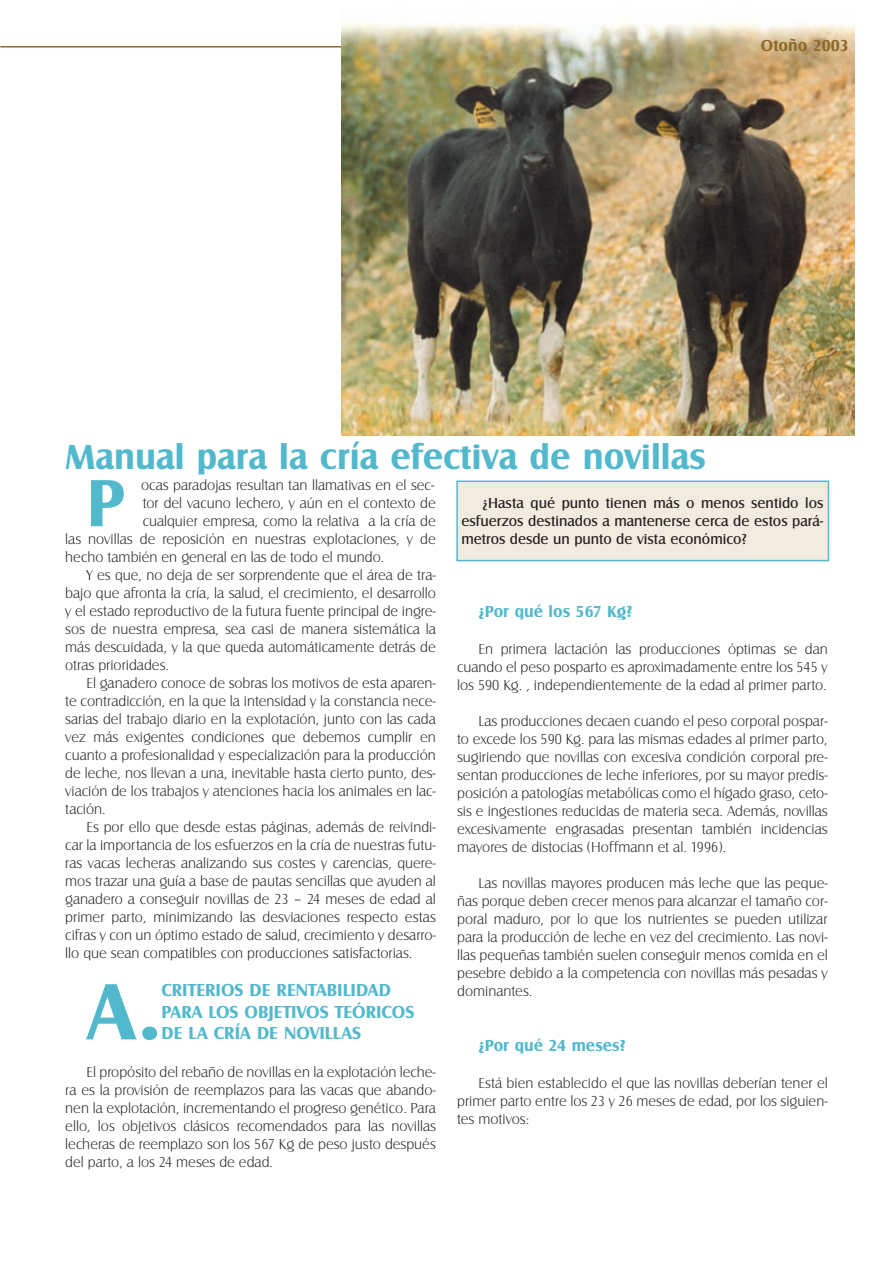
<style>
.page{position:relative;width:893px;height:1263px;background:#fff}
.page>*{position:absolute;margin:0;border:0;box-sizing:border-box;transform-origin:0 0}
.t1{font:700 82.8px "Castle T";color:#52b9cd}
.t2{font:700 69px "Castle T";color:#52b9cd}
.t3{font:700 36px "Castle T";color:#52b9cd}
.t4{font:700 18px/21.6px "Castle T";color:#52b9cd}
.t5{font:700 16.5px "Castle T";color:#52b9cd}
.t6{font:700 16.5px "Castle T";color:#906a28}
.t7{font:15px/18px "Castle T Ligh";color:#231f20;text-align:justify}
.t8{font:15px/18px "Castle T";color:#231f20;text-align:justify}
</style>
<div class="page">
<hr style="left:0;top:46px;width:503px;height:2px;background:#906a28">
<div style="left:457px;top:481px;width:371px;height:80px;background:#f2ebe0"></div>
<div style="left:456px;top:480px;width:373px;height:81px;border:2px solid #52b9cd"></div>
<img style="left:342px;top:22px;width:513px;height:413px">
<p class="t6" style="left:761px;top:36px;width:89px">Otoño 2003</p>
<h3 class="t3" style="left:65px;top:435px;width:642px">Manual para la cría efectiva de novillas</h3>
<h2 class="t2" style="left:87px;top:462px;width:39px">P</h2>
<p class="t7" style="left:141px;top:476px;width:295px">ocas paradojas resultan tan llamativas en el sec-</p>
<p class="t7" style="left:143px;top:494px;width:295px">tor del vacuno lechero, y aún en el contexto de</p>
<p class="t7" style="left:143px;top:512px;width:295px">cualquier empresa, como la relativa a la cría de</p>
<p class="t7" style="left:65px;top:530px;width:372px">las novillas de reposición en nuestras explotaciones, y de</p>
<p class="t7" style="left:65px;top:548px;width:321px">hecho también en general en las de todo el mundo.</p>
<p class="t7" style="left:87px;top:566px;width:351px">Y es que, no deja de ser sorprendente que el área de tra-</p>
<p class="t7" style="left:65px;top:584px;width:372px">bajo que afronta la cría, la salud, el crecimiento, el desarrollo</p>
<p class="t7" style="left:65px;top:602px;width:372px">y el estado reproductivo de la futura fuente principal de ingre-</p>
<p class="t7" style="left:65px;top:620px;width:372px">sos de nuestra empresa, sea casi de manera sistemática la</p>
<p class="t7" style="left:65px;top:638px;width:372px">más descuidada, y la que queda automáticamente detrás de</p>
<p class="t7" style="left:65px;top:656px;width:105px">otras prioridades.</p>
<p class="t7" style="left:87px;top:674px;width:351px">El ganadero conoce de sobras los motivos de esta aparen-</p>
<p class="t7" style="left:65px;top:692px;width:372px">te contradicción, en la que la intensidad y la constancia nece-</p>
<p class="t7" style="left:65px;top:710px;width:372px">sarias del trabajo diario en la explotación, junto con las cada</p>
<p class="t7" style="left:65px;top:728px;width:372px">vez más exigentes condiciones que debemos cumplir en</p>
<p class="t7" style="left:65px;top:746px;width:372px">cuanto a profesionalidad y especialización para la producción</p>
<p class="t7" style="left:65px;top:764px;width:372px">de leche, nos llevan a una, inevitable hasta cierto punto, des-</p>
<p class="t7" style="left:65px;top:782px;width:372px">viación de los trabajos y atenciones hacia los animales en lac-</p>
<p class="t7" style="left:65px;top:800px;width:42px">tación.</p>
<p class="t7" style="left:87px;top:818px;width:351px">Es por ello que desde estas páginas, además de reivindi-</p>
<p class="t7" style="left:65px;top:836px;width:372px">car la importancia de los esfuerzos en la cría de nuestras futu-</p>
<p class="t7" style="left:65px;top:854px;width:372px">ras vacas lecheras analizando sus costes y carencias, quere-</p>
<p class="t7" style="left:65px;top:872px;width:372px">mos trazar una guía a base de pautas sencillas que ayuden al</p>
<p class="t7" style="left:65px;top:890px;width:372px">ganadero a conseguir novillas de 23 – 24 meses de edad al</p>
<p class="t7" style="left:65px;top:908px;width:372px">primer parto, minimizando las desviaciones respecto estas</p>
<p class="t7" style="left:65px;top:926px;width:372px">cifras y con un óptimo estado de salud, crecimiento y desarro-</p>
<p class="t7" style="left:65px;top:944px;width:349px">llo que sean compatibles con producciones satisfactorias.</p>
<h1 class="t1" style="left:87px;top:962px;width:77px">A.</h1>
<p class="t4" style="left:161px;top:979px;width:254px">CRITERIOS DE RENTABILIDAD<br>PARA LOS OBJETIVOS TEÓRICOS<br>DE LA CRÍA DE NOVILLAS</p>
<p class="t7" style="left:65px;top:1063px;width:372px;text-indent:21px">El propósito del rebaño de novillas en la explotación leche&shy;ra es la provisión de reemplazos para las vacas que abando&shy;nen la explotación, incrementando el progreso genético. Para ello, los objetivos clásicos recomendados para las novillas lecheras de reemplazo son los 567 Kg de peso justo después del parto, a los 24 meses de edad.</p>
<p class="t8" style="left:461px;top:494px;width:364px;text-indent:21px">¿Hasta qué punto tienen más o menos sentido los esfuerzos destinados a mantenerse cerca de estos pará&shy;metros desde un punto de vista económico?</p>
<p class="t5" style="left:478px;top:602px;width:156px">¿Por qué los 567 Kg?</p>
<p class="t7" style="left:457px;top:640px;width:372px;text-indent:21px">En primera lactación las producciones óptimas se dan cuando el peso posparto es aproximadamente entre los 545 y los 590 Kg. , independientemente de la edad al primer parto.</p>
<p class="t7" style="left:457px;top:712px;width:372px;text-indent:21px">Las producciones decaen cuando el peso corporal pospar&shy;to excede los 590 Kg. para las mismas edades al primer parto, sugiriendo que novillas con excesiva condición corporal pre&shy;sentan producciones de leche inferiores, por su mayor predis&shy;posición a patologías metabólicas como el hígado graso, ceto&shy;sis e ingestiones reducidas de materia seca. Además, novillas excesivamente engrasadas presentan también incidencias mayores de distocias (Hoffmann et al. 1996).</p>
<p class="t7" style="left:457px;top:874px;width:372px;text-indent:21px">Las novillas mayores producen más leche que las peque&shy;ñas porque deben crecer menos para alcanzar el tamaño cor&shy;poral maduro, por lo que los nutrientes se pueden utilizar para la producción de leche en vez del crecimiento. Las novi&shy;llas pequeñas también suelen conseguir menos comida en el pesebre debido a la competencia con novillas más pesadas y dominantes.</p>
<p class="t5" style="left:478px;top:1036px;width:149px">¿Por qué 24 meses?</p>
<p class="t7" style="left:457px;top:1074px;width:372px;text-indent:21px">Está bien establecido el que las novillas deberían tener el primer parto entre los 23 y 26 meses de edad, por los siguien&shy;tes motivos:</p>
</div>
